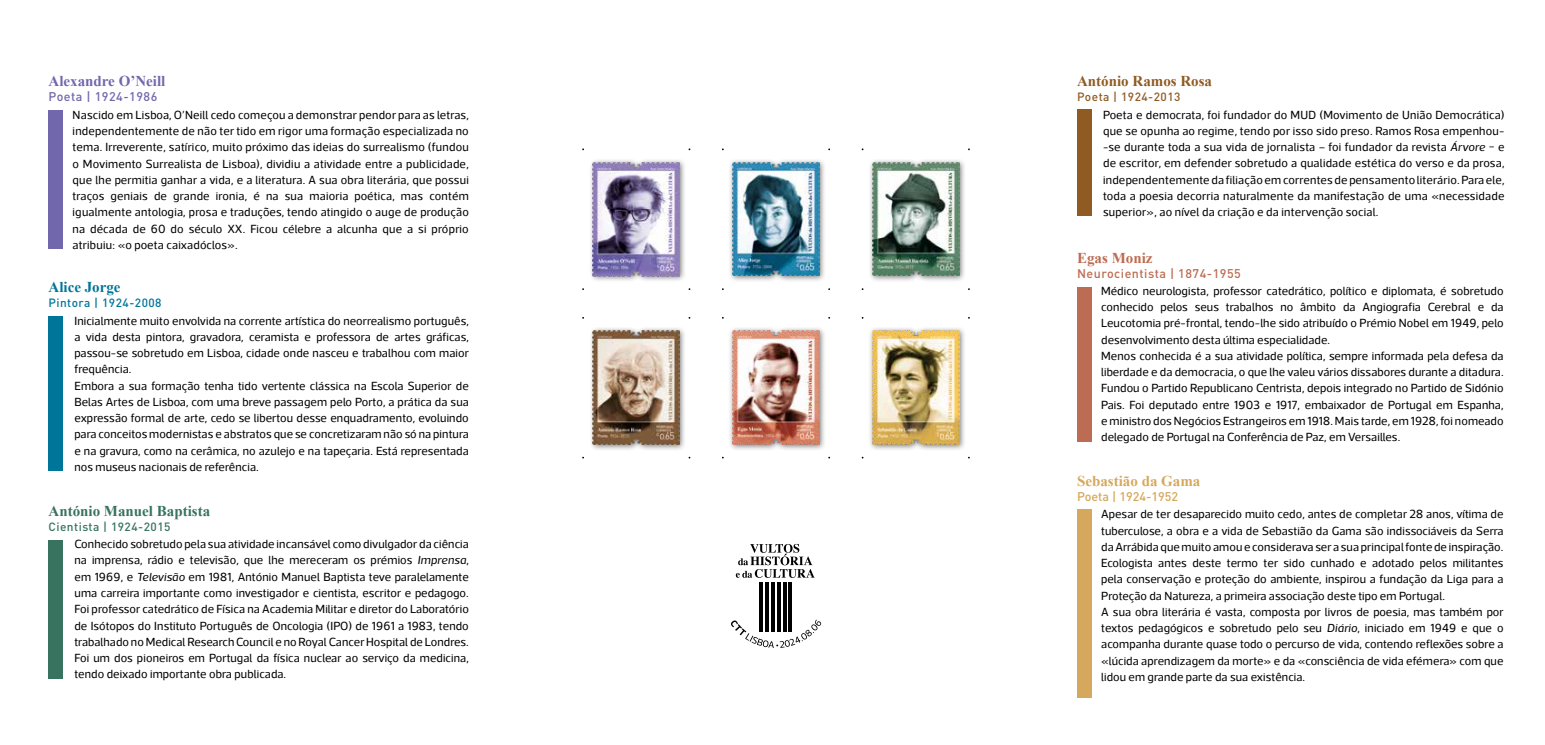
<style>
.page{position:relative;width:1545px;height:745px;background:#fff}
.page>*{position:absolute;margin:0;border:0;box-sizing:border-box;transform-origin:0 0}
.t1{font:700 15px "Times New Roman";color:#37735f}
.t2{font:700 15px "Times New Roman";color:#8f5b22}
.t3{font:700 15px "Times New Roman";color:#7167ac}
.t4{font:700 15px "Times New Roman";color:#d5a85d}
.t5{font:700 15px "Times New Roman";color:#00759a}
.t6{font:700 15px "Times New Roman";color:#bc6c52}
.t7{font:500 12.5px "DIN Pro";letter-spacing:.04em;color:#bc6c52}
.t8{font:500 12.5px "DIN Pro";color:#d5a85d}
.t9{font:500 12.5px "DIN Pro";letter-spacing:.04em;color:#7167ac}
.t10{font:11.88px/16.2px "Acto CTT";letter-spacing:.01em;color:#000}
.t11{font:500 11.88px "DIN Pro";letter-spacing:.04em;color:#37735f}
.t12{font:500 11.88px "DIN Pro";letter-spacing:.04em;color:#00759a}
.t13{font:500 11.88px "DIN Pro";letter-spacing:.04em;color:#8f5b22}
.s1{font-style:italic}
</style>
<div class="page">
<div style="left:728px;top:158px;width:98px;height:124px;background:#000;opacity:.6"></div>
<img style="left:733px;top:162px;width:86px;height:114px">
<div style="left:728px;top:326px;width:98px;height:125px;background:#000;opacity:.6"></div>
<img style="left:733px;top:331px;width:86px;height:113px">
<div style="left:868px;top:158px;width:98px;height:124px;background:#000;opacity:.6"></div>
<img style="left:872px;top:162px;width:87px;height:113px">
<div style="left:868px;top:326px;width:98px;height:125px;background:#000;opacity:.6"></div>
<img style="left:872px;top:331px;width:87px;height:113px">
<div style="left:588px;top:158px;width:99px;height:124px;background:#000;opacity:.6"></div>
<img style="left:593px;top:162px;width:87px;height:114px">
<div style="left:589px;top:326px;width:98px;height:125px;background:#000;opacity:.6"></div>
<img style="left:593px;top:331px;width:87px;height:113px">
<div style="left:1077px;top:286px;width:14px;height:155px;background:#bc6c52"></div>
<div style="left:1077px;top:109px;width:14px;height:107px;background:#8f5b22"></div>
<div style="left:1077px;top:509px;width:14px;height:188px;background:#d5a85d"></div>
<div style="left:49px;top:316px;width:14px;height:155px;background:#00759a"></div>
<div style="left:49px;top:540px;width:14px;height:138px;background:#37735f"></div>
<div style="left:49px;top:110px;width:14px;height:139px;background:#7167ac"></div>
<hr style="left:760px;top:582px;width:3px;height:49px;background:#000">
<hr style="left:766px;top:582px;width:3px;height:49px;background:#000">
<hr style="left:771px;top:582px;width:3px;height:49px;background:#000">
<hr style="left:777px;top:582px;width:3px;height:49px;background:#000">
<hr style="left:783px;top:582px;width:3px;height:49px;background:#000">
<hr style="left:789px;top:582px;width:3px;height:49px;background:#000">
<svg style="left:736px;top:543px;width:78px;height:34px"></svg>
<svg style="left:731px;top:619px;width:90px;height:28px"></svg>
<p class="t3" style="left:49px;top:71px;width:118px">Alexandre O’Neill</p>
<p class="t9" style="left:49px;top:87px;width:110px">Poeta | 1924-1986</p>
<p class="t10" style="left:73px;top:106px;width:398px;text-align:justify">Nascido em Lisboa, O’Neill cedo começou a demonstrar pendor para as letras, independentemente de não ter tido em rigor uma formação especializada no tema. Irreverente, satírico, muito próximo das ideias do surrealismo (fundou o Movimento Surrealista de Lisboa), dividiu a atividade entre a publicidade, que lhe permitia ganhar a vida, e a literatura. A sua obra literária, que possui traços geniais de grande ironia, é na sua maioria poética, mas contém igualmente antologia, prosa e traduções, tendo atingido o auge de produção na década de 60 do século XX. Ficou célebre a alcunha que a si próprio atribuiu: «o poeta caixadóclos».</p>
<p class="t5" style="left:49px;top:276px;width:74px">Alice Jorge</p>
<p class="t12" style="left:49px;top:293px;width:115px">Pintora | 1924-2008</p>
<p class="t10" style="left:74px;top:312px;width:396px">Inicialmente muito envolvida na corrente artística do neorrealismo português, a vida desta pintora, gravadora, ceramista e professora de artes gráficas, passou-se sobretudo em Lisboa, cidade onde nasceu e trabalhou com maior frequência.<br>Embora a sua formação tenha tido vertente clássica na Escola Superior de Belas Artes de Lisboa, com uma breve passagem pelo Porto, a prática da sua expressão formal de arte, cedo se libertou desse enquadramento, evoluindo para conceitos modernistas e abstratos que se concretizaram não só na pintura e na gravura, como na cerâmica, no azulejo e na tapeçaria. Está representada nos museus nacionais de referência.</p>
<p class="t1" style="left:49px;top:500px;width:163px">António Manuel Baptista</p>
<p class="t11" style="left:49px;top:517px;width:123px">Cientista | 1924-2015</p>
<p class="t10" style="left:74px;top:535px;width:396px;text-align:justify">Conhecido sobretudo pela sua atividade incansável como divulgador da ciência na imprensa, rádio e televisão, que lhe mereceram os prémios <span class="s1">Imprensa</span>, em 1969, e <span class="s1">Televisão</span> em 1981, António Manuel Baptista teve paralelamente uma carreira importante como investigador e cientista, escritor e pedagogo.<br>Foi professor catedrático de Física na Academia Militar e diretor do Laboratório de Isótopos do Instituto Português de Oncologia (IPO) de 1961 a 1983, tendo trabalhado no Medical Research Council e no Royal Cancer Hospital de Londres.<br>Foi um dos pioneiros em Portugal da física nuclear ao serviço da medicina, tendo deixado importante obra publicada.</p>
<p class="t2" style="left:1077px;top:71px;width:136px">António Ramos Rosa</p>
<p class="t13" style="left:1077px;top:87px;width:105px">Poeta | 1924-2013</p>
<p class="t10" style="left:1103px;top:106px;width:403px;text-align:justify">Poeta e democrata, foi fundador do MUD (Movimento de União Democrática) que se opunha ao regime, tendo por isso sido preso. Ramos Rosa empenhou--se durante toda a sua vida de jornalista – foi fundador da revista <span class="s1">Árvore</span> − e de escritor, em defender sobretudo a qualidade estética do verso e da prosa, independentemente da filiação em correntes de pensamento literário. Para ele, toda a poesia decorria naturalmente da manifestação de uma «necessidade superior», ao nível da criação e da intervenção social.</p>
<p class="t6" style="left:1077px;top:247px;width:77px">Egas Moniz</p>
<p class="t7" style="left:1077px;top:263px;width:165px">Neurocientista | 1874-1955</p>
<p class="t10" style="left:1101px;top:282px;width:404px">Médico neurologista, professor catedrático, político e diplomata, é sobretudo conhecido pelos seus trabalhos no âmbito da Angiografia Cerebral e da Leucotomia pré-frontal, tendo-lhe sido atribuído o Prémio Nobel em 1949, pelo desenvolvimento desta última especialidade.<br>Menos conhecida é a sua atividade política, sempre informada pela defesa da liberdade e da democracia, o que lhe valeu vários dissabores durante a ditadura.<br>Fundou o Partido Republicano Centrista, depois integrado no Partido de Sidónio Pais. Foi deputado entre 1903 e 1917, embaixador de Portugal em Espanha, e ministro dos Negócios Estrangeiros em 1918. Mais tarde, em 1928, foi nomeado delegado de Portugal na Conferência de Paz, em Versailles.</p>
<p class="t4" style="left:1077px;top:470px;width:125px">Sebastião da Gama</p>
<p class="t8" style="left:1077px;top:486px;width:102px">Poeta | 1924-1952</p>
<p class="t10" style="left:1101px;top:505px;width:404px">Apesar de ter desaparecido muito cedo, antes de completar 28 anos, vítima de tuberculose, a obra e a vida de Sebastião da Gama são indissociáveis da Serra da Arrábida que muito amou e considerava ser a sua principal fonte de inspiração.<br>Ecologista antes deste termo ter sido cunhado e adotado pelos militantes pela conservação e proteção do ambiente, inspirou a fundação da Liga para a Proteção da Natureza, a primeira associação deste tipo em Portugal.<br>A sua obra literária é vasta, composta por livros de poesia, mas também por textos pedagógicos e sobretudo pelo seu <span class="s1">Diário</span>, iniciado em 1949 e que o acompanha durante quase todo o percurso de vida, contendo reflexões sobre a «lúcida aprendizagem da morte» e da «consciência de vida efémera» com que lidou em grande parte da sua existência.</p>
</div>
